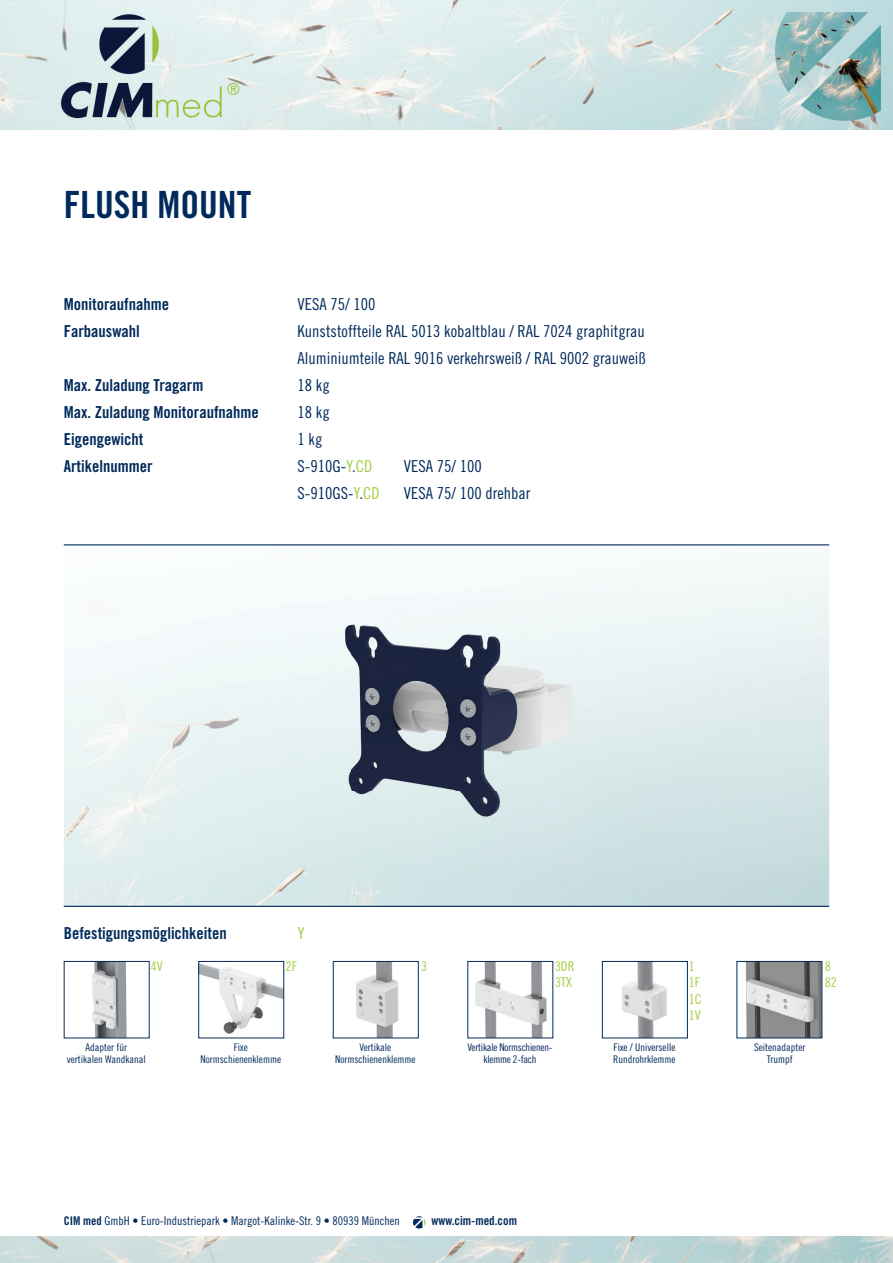
<style>
.page{position:relative;width:893px;height:1263px;background:#fff}
.page>*{position:absolute;margin:0;border:0;box-sizing:border-box;transform-origin:0 0}
.t1{font:37.5px "Trade Gothic LT Std Bd Cn 20";color:#002a5b}
.t2{font:16.5px/27px "Trade Gothic LT Std Cn 18";color:#002a5b}
.t3{font:16.5px/27px "Trade Gothic LT Std Bd Cn 20";color:#002a5b}
.t4{font:16.5px "Trade Gothic LT Std Cn 18";color:#a5ce44}
.t5{font:13.5px/16.2px "Trade Gothic LT Std Cn 18";color:#a5ce44}
.t6{font:12.45px "Trade Gothic LT Std Bd Cn 20";color:#002a5b}
.t7{font:12px "Trade Gothic LT Std Cn 18";color:#002a5b}
.t8{font:10.5px/12.6px "Trade Gothic LT Std Cn 18";color:#002a5b;text-align:center}
.t9{font:10.5px/12.6px "Trade Gothic LT Std Cn 18";letter-spacing:-.02em;color:#002a5b;text-align:center}
.s1{color:#a5ce44}
.s2{font-family:"Trade Gothic LT Std Bd Cn 20"}
</style>
<div class="page">
<img style="left:64px;top:545px;width:203px;height:361px">
<img style="left:267px;top:845px;width:359px;height:61px">
<img style="left:0;top:0;width:893px;height:130px">
<img style="left:0;top:1237px;width:893px;height:26px">
<hr style="left:64px;top:906px;width:765px;height:1px;background:#002a5b">
<hr style="left:64px;top:544px;width:765px;height:1px;background:#002a5b">
<img style="left:475px;top:963px;width:72px;height:73px">
<img style="left:622px;top:963px;width:45px;height:73px">
<div style="left:602px;top:961px;width:86px;height:77px;border:1px solid #002a5b"></div>
<img style="left:92px;top:963px;width:35px;height:73px">
<div style="left:64px;top:961px;width:86px;height:77px;border:1px solid #002a5b"></div>
<img style="left:356px;top:963px;width:43px;height:73px">
<div style="left:333px;top:961px;width:86px;height:77px;border:1px solid #002a5b"></div>
<img style="left:745px;top:963px;width:75px;height:73px">
<div style="left:736px;top:961px;width:86px;height:77px;border:1px solid #002a5b"></div>
<img style="left:200px;top:963px;width:82px;height:71px">
<div style="left:198px;top:961px;width:86px;height:77px;border:1px solid #002a5b"></div>
<svg style="left:413px;top:1216px;width:12px;height:12px"></svg>
<img style="left:257px;top:578px;width:379px;height:267px">
<h1 class="t1" style="left:64px;top:182px;width:189px">FLUSH MOUNT</h1>
<p class="t3" style="left:64px;top:290px;width:107px">Monitoraufnahme<br>Farbauswahl</p>
<p class="t3" style="left:64px;top:371px;width:197px">Max. Zuladung Tragarm<br>Max. Zuladung Monitoraufnahme<br>Eigengewicht<br>Artikelnummer</p>
<p class="t2" style="left:298px;top:290px;width:350px">VESA 75/ 100<br>Kunststoffteile RAL 5013 kobaltblau / RAL 7024 graphitgrau<br>Aluminiumteile RAL 9016 verkehrsweiß / RAL 9002 grauweiß<br>18 kg<br>18 kg<br>1 kg<br>S-910G-<span class="s1">Y</span>.<span class="s1">CD</span></p>
<p class="t2" style="left:404px;top:452px;width:79px">VESA 75/ 100</p>
<p class="t2" style="left:298px;top:479px;width:84px">S-910GS-<span class="s1">Y</span>.<span class="s1">CD</span></p>
<p class="t2" style="left:404px;top:479px;width:128px">VESA 75/ 100 drehbar</p>
<p class="t3" style="left:64px;top:919px;width:165px">Befestigungsmöglichkeiten</p>
<p class="t4" style="left:298px;top:923px;width:9px">Y</p>
<p class="t5" style="left:151px;top:958px;width:13px">4V</p>
<p class="t5" style="left:825px;top:958px;width:13px">8<br>82</p>
<p class="t5" style="left:286px;top:958px;width:13px">2F</p>
<p class="t5" style="left:421px;top:958px;width:7px">3</p>
<p class="t5" style="left:555px;top:958px;width:21px">3DR<br>3TX</p>
<p class="t5" style="left:689px;top:958px;width:14px">1<br>1F<br>1C<br>1V</p>
<p class="t8" style="left:67px;top:1040px;width:81px">Adapter für vertikalen Wandkanal</p>
<p class="t8" style="left:613px;top:1040px;width:64px;text-align:left">Fixe / Universelle<br>Rundrohrklemme</p>
<p class="t8" style="left:754px;top:1040px;width:53px">Seitenadapter<br>Trumpf</p>
<p class="t8" style="left:201px;top:1040px;width:82px">Fixe<br>Normschienenklemme</p>
<p class="t8" style="left:335px;top:1040px;width:82px">Vertikale<br>Normschienenklemme</p>
<p class="t9" style="left:468px;top:1040px;width:86px">Vertikale Normschienen&shy;klemme 2-fach</p>
<p class="t7" style="left:64px;top:1213px;width:337px"><span class="s2">CIM med</span> GmbH • Euro-Industriepark • Margot-Kalinke-Str. 9 • 80939 München</p>
<p class="t6" style="left:431px;top:1213px;width:87px">www.cim-med.com</p>
</div>
